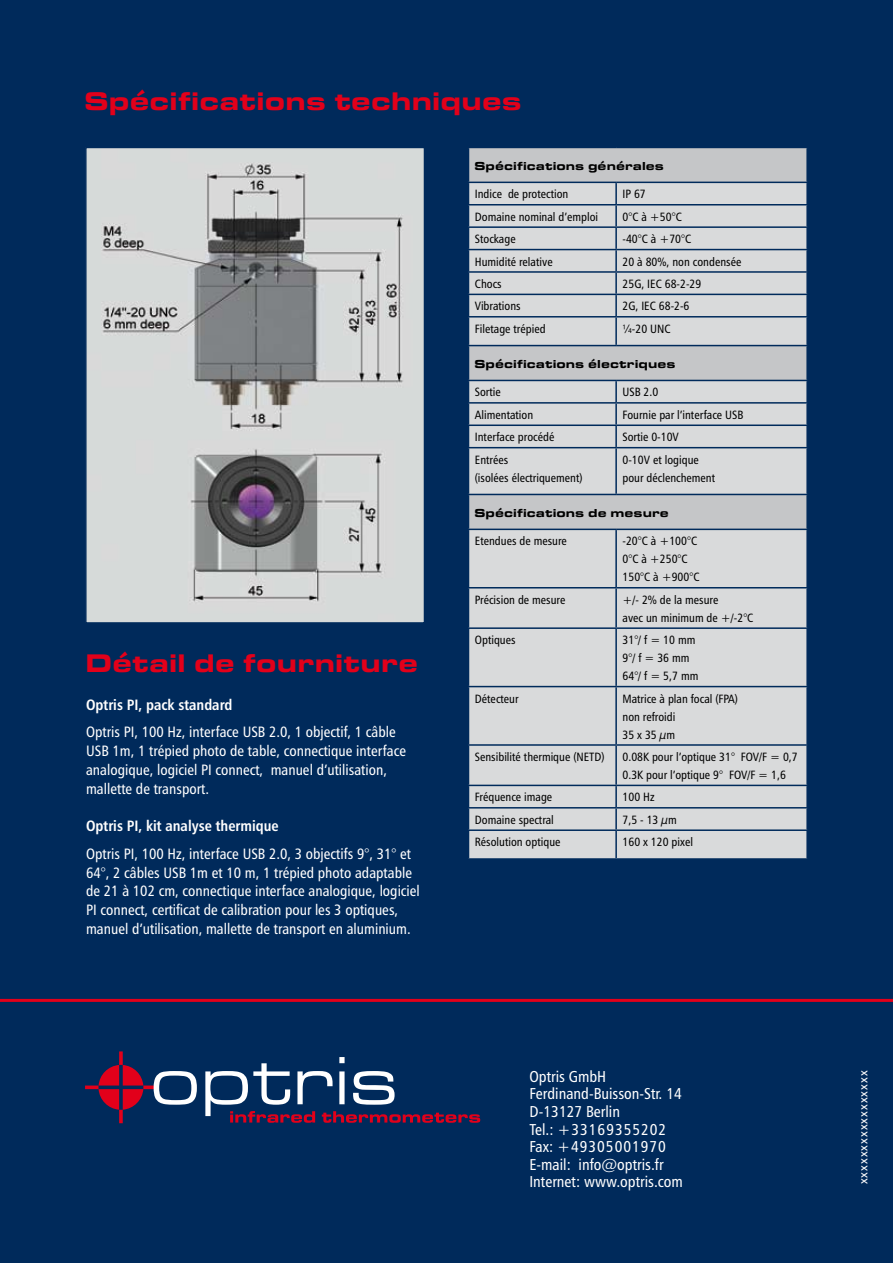
<style>
.page{position:relative;width:893px;height:1263px;background:#002a5b}
.page>*{position:absolute;margin:0;border:0;box-sizing:border-box;transform-origin:0 0}
.t1{font:26.4px "Microgramma D Bol Ext";letter-spacing:.06em;color:#e2001a}
.t2{font:15.75px/17.5px "Humanist 777 BT Roman Condensed B";color:#fff}
.t3{font:15px/18.8px "Humanist 777 BT Roman Condensed B";color:#fff}
.t4{font:15px "Humanist 777 BT Bold Condensed B";color:#fff}
.t5{font:12px/18px "Humanist 777 BT Roman Condensed B";color:#000}
.t6{font:12px "Microgramma D Bol Ext";letter-spacing:.06em;color:#000}
.t7{font:12px "Humanist 777 BT Roman B";letter-spacing:.095em;color:#fff}
</style>
<div class="page">
<img style="left:88px;top:150px;width:334px;height:471px">
<div style="left:85px;top:147px;width:340px;height:477px;border:2px solid #002a5b"></div>
<svg style="left:85px;top:1051px;width:112px;height:72px"></svg>
<svg style="left:205px;top:1057px;width:275px;height:66px"></svg>
<div style="left:469px;top:148px;width:337px;height:34px;background:#c5c6c8"></div>
<svg style="left:469px;top:183px;width:337px;height:675px;background:#d4d5d7"></svg>
<hr style="left:615px;top:183px;width:2px;height:21px;background:#002a5b">
<hr style="left:468px;top:204px;width:148px;height:1px;background:#002a5b">
<hr style="left:616px;top:204px;width:192px;height:1px;background:#002a5b">
<hr style="left:615px;top:205px;width:2px;height:21px;background:#002a5b">
<hr style="left:468px;top:226px;width:148px;height:2px;background:#002a5b">
<hr style="left:616px;top:226px;width:192px;height:2px;background:#002a5b">
<hr style="left:615px;top:228px;width:2px;height:21px;background:#002a5b">
<hr style="left:468px;top:249px;width:148px;height:1px;background:#002a5b">
<hr style="left:616px;top:249px;width:192px;height:1px;background:#002a5b">
<hr style="left:615px;top:250px;width:2px;height:21px;background:#002a5b">
<hr style="left:468px;top:271px;width:148px;height:2px;background:#002a5b">
<hr style="left:616px;top:271px;width:192px;height:2px;background:#002a5b">
<hr style="left:615px;top:273px;width:2px;height:21px;background:#002a5b">
<hr style="left:468px;top:294px;width:148px;height:1px;background:#002a5b">
<hr style="left:616px;top:294px;width:192px;height:1px;background:#002a5b">
<hr style="left:615px;top:295px;width:2px;height:21px;background:#002a5b">
<hr style="left:468px;top:316px;width:148px;height:1px;background:#002a5b">
<hr style="left:616px;top:316px;width:192px;height:1px;background:#002a5b">
<hr style="left:615px;top:317px;width:2px;height:28px;background:#002a5b">
<hr style="left:468px;top:345px;width:148px;height:1px;background:#002a5b">
<hr style="left:616px;top:345px;width:192px;height:1px;background:#002a5b">
<hr style="left:468px;top:380px;width:148px;height:1px;background:#002a5b">
<hr style="left:616px;top:380px;width:192px;height:1px;background:#002a5b">
<hr style="left:615px;top:381px;width:2px;height:21px;background:#002a5b">
<hr style="left:468px;top:402px;width:148px;height:2px;background:#002a5b">
<hr style="left:616px;top:402px;width:192px;height:2px;background:#002a5b">
<hr style="left:615px;top:404px;width:2px;height:20px;background:#002a5b">
<hr style="left:468px;top:424px;width:148px;height:2px;background:#002a5b">
<hr style="left:616px;top:424px;width:192px;height:2px;background:#002a5b">
<hr style="left:615px;top:426px;width:2px;height:21px;background:#002a5b">
<hr style="left:468px;top:447px;width:148px;height:1px;background:#002a5b">
<hr style="left:616px;top:447px;width:192px;height:1px;background:#002a5b">
<hr style="left:615px;top:448px;width:2px;height:46px;background:#002a5b">
<hr style="left:468px;top:494px;width:148px;height:1px;background:#002a5b">
<hr style="left:616px;top:494px;width:192px;height:1px;background:#002a5b">
<hr style="left:468px;top:529px;width:148px;height:1px;background:#002a5b">
<hr style="left:616px;top:529px;width:192px;height:1px;background:#002a5b">
<hr style="left:615px;top:530px;width:2px;height:57px;background:#002a5b">
<hr style="left:468px;top:587px;width:148px;height:1px;background:#002a5b">
<hr style="left:616px;top:587px;width:192px;height:1px;background:#002a5b">
<hr style="left:615px;top:588px;width:2px;height:39px;background:#002a5b">
<hr style="left:468px;top:627px;width:148px;height:2px;background:#002a5b">
<hr style="left:616px;top:627px;width:192px;height:2px;background:#002a5b">
<hr style="left:615px;top:629px;width:2px;height:57px;background:#002a5b">
<hr style="left:468px;top:686px;width:148px;height:1px;background:#002a5b">
<hr style="left:616px;top:686px;width:192px;height:1px;background:#002a5b">
<hr style="left:615px;top:687px;width:2px;height:57px;background:#002a5b">
<hr style="left:468px;top:744px;width:148px;height:2px;background:#002a5b">
<hr style="left:616px;top:744px;width:192px;height:2px;background:#002a5b">
<hr style="left:615px;top:746px;width:2px;height:39px;background:#002a5b">
<hr style="left:468px;top:785px;width:148px;height:1px;background:#002a5b">
<hr style="left:616px;top:785px;width:192px;height:1px;background:#002a5b">
<hr style="left:615px;top:786px;width:2px;height:21px;background:#002a5b">
<hr style="left:468px;top:807px;width:148px;height:1px;background:#002a5b">
<hr style="left:616px;top:807px;width:192px;height:1px;background:#002a5b">
<hr style="left:615px;top:808px;width:2px;height:21px;background:#002a5b">
<hr style="left:468px;top:829px;width:148px;height:2px;background:#002a5b">
<hr style="left:616px;top:829px;width:192px;height:2px;background:#002a5b">
<hr style="left:615px;top:831px;width:2px;height:27px;background:#002a5b">
<hr style="left:0;top:999px;width:893px;height:3px;background:#e2001a">
<h1 class="t1" style="left:85px;top:83px;width:438px">Spécifications techniques</h1>
<h1 class="t1" style="left:86px;top:645px;width:333px">Détail de fourniture</h1>
<p class="t4" style="left:86px;top:695px;width:148px">Optris PI, pack standard</p>
<p class="t3" style="left:86px;top:722px;width:321px">Optris PI, 100 Hz, interface USB 2.0, 1 objectif, 1 câble USB 1m, 1 trépied photo de table, connectique interface analogique, logiciel PI connect, manuel d’utilisation, mallette de transport.</p>
<p class="t4" style="left:86px;top:816px;width:194px">Optris PI, kit analyse thermique</p>
<p class="t3" style="left:86px;top:844px;width:335px">Optris PI, 100 Hz, interface USB 2.0, 3 objectifs 9°, 31° et 64°, 2 câbles USB 1m et 10 m, 1 trépied photo adaptable de 21 à 102 cm, connectique interface analogique, logiciel PI connect, certificat de calibration pour les 3 optiques, manuel d’utilisation, mallette de transport en aluminium.</p>
<p class="t6" style="left:475px;top:157px;width:190px">Spécifications générales</p>
<p class="t5" style="left:475px;top:185px;width:95px">Indice de protection</p>
<p class="t5" style="left:622px;top:185px;width:25px">IP 67</p>
<p class="t5" style="left:475px;top:207px;width:125px">Domaine nominal d’emploi</p>
<p class="t5" style="left:622px;top:207px;width:61px">0°C à +50°C</p>
<p class="t5" style="left:475px;top:230px;width:42px">Stockage</p>
<p class="t5" style="left:622px;top:230px;width:70px">-40°C à +70°C</p>
<p class="t5" style="left:475px;top:252px;width:79px">Humidité relative</p>
<p class="t5" style="left:622px;top:252px;width:120px">20 à 80%, non condensée</p>
<p class="t5" style="left:475px;top:275px;width:28px">Chocs</p>
<p class="t5" style="left:622px;top:275px;width:80px">25G, IEC 68-2-29</p>
<p class="t5" style="left:475px;top:297px;width:47px">Vibrations</p>
<p class="t5" style="left:622px;top:297px;width:69px">2G, IEC 68-2-6</p>
<p class="t5" style="left:475px;top:319px;width:72px">Filetage trépied</p>
<p class="t5" style="left:622px;top:319px;width:50px">¼-20 UNC</p>
<p class="t6" style="left:475px;top:356px;width:202px">Spécifications électriques</p>
<p class="t5" style="left:475px;top:383px;width:27px">Sortie</p>
<p class="t5" style="left:622px;top:383px;width:37px">USB 2.0</p>
<p class="t5" style="left:475px;top:405px;width:60px">Alimentation</p>
<p class="t5" style="left:622px;top:405px;width:122px">Fournie par l’interface USB</p>
<p class="t5" style="left:475px;top:428px;width:81px">Interface procédé</p>
<p class="t5" style="left:622px;top:428px;width:58px">Sortie 0-10V</p>
<p class="t5" style="left:475px;top:450px;width:109px">Entrées<br>(isolées électriquement)</p>
<p class="t5" style="left:622px;top:450px;width:94px">0-10V et logique pour déclenchement</p>
<p class="t6" style="left:475px;top:504px;width:195px">Spécifications de mesure</p>
<p class="t5" style="left:475px;top:532px;width:94px">Etendues de mesure</p>
<p class="t5" style="left:622px;top:532px;width:79px">-20°C à +100°C<br>0°C à +250°C<br>150°C à +900°C</p>
<p class="t5" style="left:475px;top:590px;width:92px">Précision de mesure</p>
<p class="t5" style="left:622px;top:590px;width:132px">+/- 2% de la mesure<br>avec un minimum de +/-2°C</p>
<p class="t5" style="left:475px;top:631px;width:42px">Optiques</p>
<p class="t5" style="left:622px;top:631px;width:77px">31°/ f = 10 mm<br>9°/ f = 36 mm<br>64°/ f = 5,7 mm</p>
<p class="t5" style="left:475px;top:689px;width:45px">Détecteur</p>
<p class="t5" style="left:622px;top:689px;width:117px">Matrice à plan focal (FPA) non refroidi<br>35 x 35 µm</p>
<p class="t5" style="left:475px;top:748px;width:131px">Sensibilité thermique (NETD)</p>
<p class="t5" style="left:622px;top:748px;width:177px">0.08K pour l’optique 31° FOV/F = 0,7<br>0.3K pour l’optique 9° FOV/F = 1,6</p>
<p class="t5" style="left:475px;top:788px;width:79px">Fréquence image</p>
<p class="t5" style="left:622px;top:788px;width:34px">100 Hz</p>
<p class="t5" style="left:475px;top:810px;width:81px">Domaine spectral</p>
<p class="t5" style="left:622px;top:810px;width:56px">7,5 - 13 µm</p>
<p class="t5" style="left:475px;top:833px;width:87px">Résolution optique</p>
<p class="t5" style="left:622px;top:833px;width:72px">160 x 120 pixel</p>
<h2 class="t2" style="left:529px;top:1067px;width:155px">Optris GmbH<br>Ferdinand-Buisson-Str. 14<br>D-13127 Berlin<br>Tel.: +33169355202<br>Fax: +49305001970<br>E-mail: info@optris.fr<br>Internet: www.optris.com</h2>
<p class="t7" style="left:856px;top:1184px;width:115px;rotate:-90deg">xxxxxxxxxxxxxxxxx</p>
</div>
